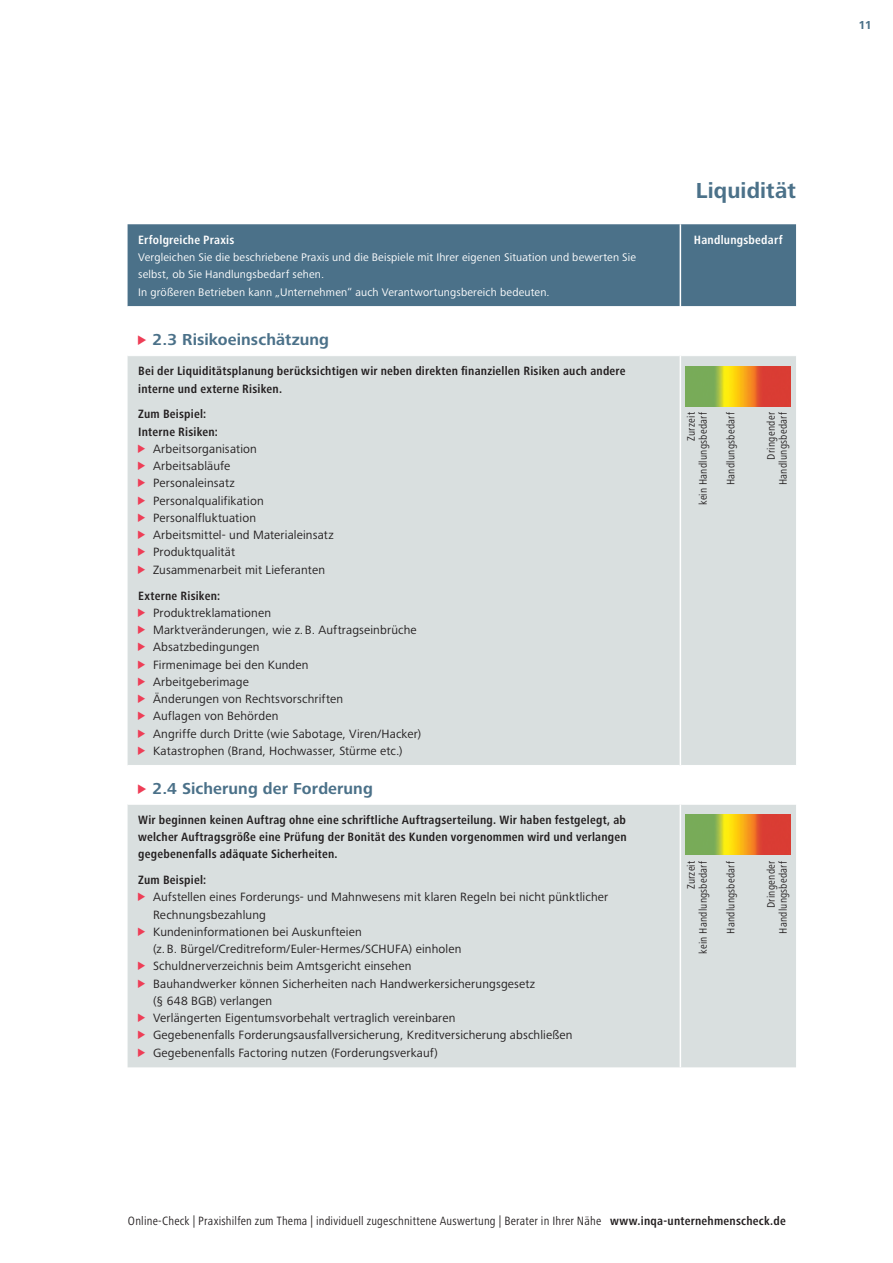
<style>
.page{position:relative;width:893px;height:1263px;background:#fff}
.page>*{position:absolute;margin:0;border:0;box-sizing:border-box;transform-origin:0 0}
.Kapitel_Head_rechte{font:700 22.5px "Frutiger Next Pro";letter-spacing:.005em;color:#4b7189}
.Head_Text___11_pt{font:700 16.5px "Frutiger Next Pro";letter-spacing:.005em;color:#4b7189}
.t1{font:12.45px/17.2px "Frutiger Next Pro";letter-spacing:.01em;color:#231f20}
.Bold_Condensed_Flatt{font:700 condensed 12.45px/17.2px "Frutiger Next Pro";letter-spacing:.015em;color:#231f20}
.Bold_Condensed_Flatt-2{font:condensed 12.45px "Frutiger Next Pro";letter-spacing:.015em;color:#231f20}
.Copy__Bold_Condensed{font:700 condensed 12.45px "Frutiger Next Pro";letter-spacing:.02em;color:#231f20}
.Copy__Bold_Condensed-2{font:700 condensed 12.45px "Frutiger Next Pro";letter-spacing:.02em;color:#fff}
.t2{font:700 12px "Frutiger Next Pro";color:#4b7189}
.Copy_1{font:11.4px/17.2px "Frutiger Next Pro";letter-spacing:.015em;color:#fff}
.t3{font:condensed 11.25px/12px "Frutiger Next Pro";letter-spacing:.02em;color:#231f20;text-align:right}
.s1{font-family:"INQA Triangel";font-weight:400;font-size:12px;color:#ee3d56}
.s2{font-family:"INQA Triangel";font-size:10.5px;color:#ee3d56}
.s3{font-weight:700}
</style>
<div class="page">
<div style="left:128px;top:224px;width:668px;height:82px;background:#4b7189"></div>
<div style="left:128px;top:356px;width:668px;height:711px;background:#d9dfdf"></div>
<hr style="left:128px;top:765px;width:552px;height:1px;background:#fff">
<hr style="left:681px;top:765px;width:115px;height:1px;background:#fff">
<hr style="left:128px;top:804px;width:552px;height:1px;background:#fff">
<hr style="left:681px;top:804px;width:115px;height:1px;background:#fff">
<hr style="left:680px;top:224px;width:1px;height:82px;background:#fff">
<hr style="left:680px;top:356px;width:1px;height:409px;background:#fff">
<hr style="left:680px;top:765px;width:1px;height:39px;background:#fff">
<hr style="left:680px;top:804px;width:1px;height:263px;background:#fff">
<img style="left:686px;top:366px;width:105px;height:40px">
<img style="left:686px;top:815px;width:105px;height:40px">
<p class="Copy__Bold_Condensed-2" style="left:138px;top:233px;width:98px">Erfolgreiche Praxis</p>
<p class="Copy_1" style="left:138px;top:249px;width:499px">Vergleichen Sie die beschriebene Praxis und die Beispiele mit Ihrer eigenen Situation und bewerten Sie selbst, ob Sie Handlungsbedarf sehen.</p>
<p class="Copy_1" style="left:138px;top:283px;width:413px">In größeren Betrieben kann „Unternehmen“ auch Verantwortungsbereich bedeuten.</p>
<p class="Head_Text___11_pt" style="left:138px;top:330px;width:192px"><span class="s1">&gt;</span> 2.3 Risikoeinschätzung</p>
<p class="Bold_Condensed_Flatt" style="left:138px;top:362px;width:489px">Bei der Liquiditätsplanung berücksichtigen wir neben direkten finanziellen Risiken auch andere interne und externe Risiken.</p>
<p class="Copy__Bold_Condensed" style="left:138px;top:407px;width:70px">Zum Beispiel:</p>
<p class="Copy__Bold_Condensed" style="left:138px;top:424px;width:81px">Interne Risiken:</p>
<p class="t1" style="left:138px;top:440px;width:120px"><span class="s2">&gt;</span> Arbeitsorganisation</p>
<p class="t1" style="left:138px;top:457px;width:94px"><span class="s2">&gt;</span> Arbeitsabläufe</p>
<p class="t1" style="left:138px;top:475px;width:98px"><span class="s2">&gt;</span> Personaleinsatz</p>
<p class="t1" style="left:138px;top:492px;width:127px"><span class="s2">&gt;</span> Personalqualifikation</p>
<p class="t1" style="left:138px;top:509px;width:119px"><span class="s2">&gt;</span> Personalfluktuation</p>
<p class="t1" style="left:138px;top:526px;width:197px"><span class="s2">&gt;</span> Arbeitsmittel- und Materialeinsatz</p>
<p class="t1" style="left:138px;top:544px;width:98px"><span class="s2">&gt;</span> Produktqualität</p>
<p class="t1" style="left:138px;top:561px;width:188px"><span class="s2">&gt;</span> Zusammenarbeit mit Lieferanten</p>
<p class="Copy__Bold_Condensed" style="left:138px;top:588px;width:83px">Externe Risiken:</p>
<p class="t1" style="left:138px;top:604px;width:134px"><span class="s2">&gt;</span> Produktreklamationen</p>
<p class="t1" style="left:138px;top:621px;width:280px"><span class="s2">&gt;</span> Marktveränderungen, wie z.B. Auftragseinbrüche</p>
<p class="t1" style="left:138px;top:638px;width:123px"><span class="s2">&gt;</span> Absatzbedingungen</p>
<p class="t1" style="left:138px;top:656px;width:172px"><span class="s2">&gt;</span> Firmenimage bei den Kunden</p>
<p class="t1" style="left:138px;top:673px;width:112px"><span class="s2">&gt;</span> Arbeitgeberimage</p>
<p class="t1" style="left:138px;top:690px;width:206px"><span class="s2">&gt;</span> Änderungen von Rechtsvorschriften</p>
<p class="t1" style="left:138px;top:707px;width:142px"><span class="s2">&gt;</span> Auflagen von Behörden</p>
<p class="t1" style="left:138px;top:725px;width:284px"><span class="s2">&gt;</span> Angriffe durch Dritte (wie Sabotage, Viren/Hacker)</p>
<p class="t1" style="left:138px;top:742px;width:266px"><span class="s2">&gt;</span> Katastrophen (Brand, Hochwasser, Stürme etc.)</p>
<p class="Head_Text___11_pt" style="left:138px;top:779px;width:236px"><span class="s1">&gt;</span> 2.4 Sicherung der Forderung</p>
<p class="Bold_Condensed_Flatt" style="left:138px;top:811px;width:490px;text-align:justify">Wir beginnen keinen Auftrag ohne eine schriftliche Auftragserteilung. Wir haben festgelegt, ab welcher Auftragsgröße eine Prüfung der Bonität des Kunden vorgenommen wird und verlangen gegebenenfalls adäquate Sicherheiten.</p>
<p class="Copy__Bold_Condensed" style="left:138px;top:873px;width:70px">Zum Beispiel:</p>
<p class="t1" style="left:153px;top:889px;width:457px;text-indent:-15px"><span class="s2">&gt;</span> Aufstellen eines Forderungs- und Mahnwesens mit klaren Regeln bei nicht pünktlicher<br>Rechnungsbezahlung</p>
<p class="t1" style="left:153px;top:923px;width:310px;text-indent:-15px"><span class="s2">&gt;</span> Kundeninformationen bei Auskunfteien<br>(z.B. Bürgel/Creditreform/Euler-Hermes/SCHUFA) einholen</p>
<p class="t1" style="left:138px;top:958px;width:275px"><span class="s2">&gt;</span> Schuldnerverzeichnis beim Amtsgericht einsehen</p>
<p class="t1" style="left:153px;top:975px;width:384px;text-indent:-15px"><span class="s2">&gt;</span> Bauhandwerker können Sicherheiten nach Handwerkersicherungsgesetz (§ 648 BGB) verlangen</p>
<p class="t1" style="left:138px;top:1009px;width:319px"><span class="s2">&gt;</span> Verlängerten Eigentumsvorbehalt vertraglich vereinbaren</p>
<p class="t1" style="left:138px;top:1027px;width:436px"><span class="s2">&gt;</span> Gegebenenfalls Forderungsausfallversicherung, Kreditversicherung abschließen</p>
<p class="t1" style="left:138px;top:1044px;width:301px"><span class="s2">&gt;</span> Gegebenenfalls Factoring nutzen (Forderungsverkauf)</p>
<p class="Kapitel_Head_rechte" style="left:696px;top:178px;width:102px">Liquidität</p>
<p class="Copy__Bold_Condensed-2" style="left:694px;top:233px;width:90px">Handlungsbedarf</p>
<p class="t3" style="left:685px;top:505px;width:94px;rotate:-90deg">Zurzeit<br>kein Handlungsbedarf</p>
<p class="t3" style="left:725px;top:485px;width:74px;rotate:-90deg">Handlungsbedarf</p>
<p class="t3" style="left:765px;top:485px;width:74px;rotate:-90deg">Dringender<br>Handlungsbedarf</p>
<p class="t3" style="left:685px;top:954px;width:94px;rotate:-90deg">Zurzeit<br>kein Handlungsbedarf</p>
<p class="t3" style="left:725px;top:934px;width:74px;rotate:-90deg">Handlungsbedarf</p>
<p class="t3" style="left:765px;top:934px;width:74px;rotate:-90deg">Dringender<br>Handlungsbedarf</p>
<p class="Bold_Condensed_Flatt-2" style="left:128px;top:1213px;width:659px">Online-Check | Praxishilfen zum Thema | individuell zugeschnittene Auswertung | Berater in Ihrer Nähe <span class="s3">www.inqa-unternehmenscheck.de</span></p>
<p class="t2" style="left:858px;top:18px;width:15px">11</p>
</div>
